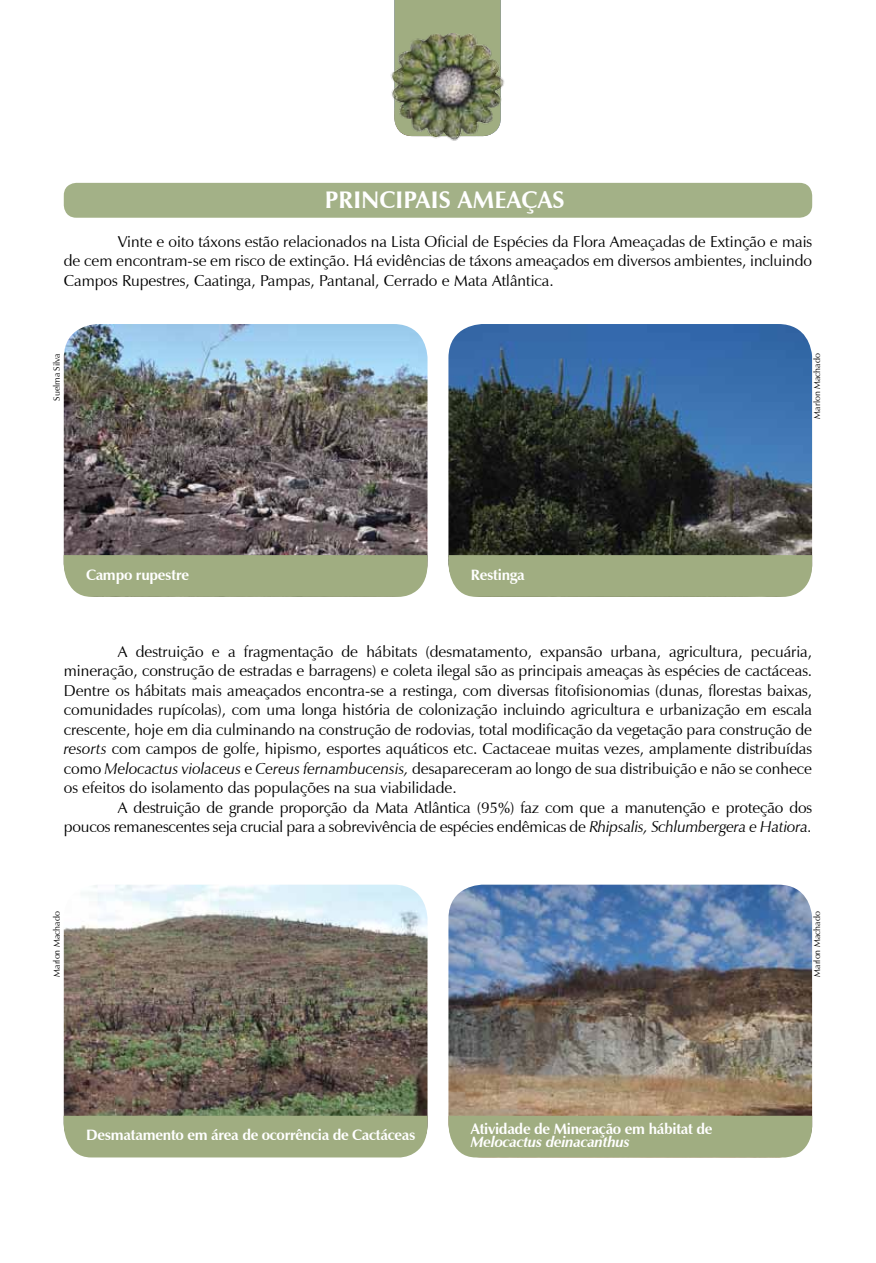
<style>
.page{position:relative;width:876px;height:1263px;background:#fff}
.page>*{position:absolute;margin:0;border:0;box-sizing:border-box;transform-origin:0 0}
.t1{font:700 24px "Zapf Humanist 601 BT";letter-spacing:.01em;color:#fff}
.t2{font:15.75px/19.5px "Zapf Humanist 601 BT";letter-spacing:-.01em;color:#000;text-align:justify}
.t3{font:700 15px "Zapf Humanist 601 BT";letter-spacing:-.02em;color:#fff}
.t4{font:italic 700 15px "Zapf Humanist 601 BT";letter-spacing:-.02em;color:#fff}
.t5{font:9px "Zapf Humanist 601 BT";color:#000}
.s1{font-style:italic}
</style>
<div class="page">
<div style="left:394px;top:0;width:107px;height:33px;background:#a0ad81"></div>
<img style="left:390px;top:33px;width:115px;height:108px">
<div style="left:64px;top:183px;width:748px;height:35px;background:#a3b187;border-radius:13px"></div>
<img style="left:64px;top:324px;width:363px;height:231px">
<img style="left:448px;top:324px;width:364px;height:231px">
<div style="left:64px;top:555px;width:363px;height:42px;background:#a0ad81"></div>
<div style="left:448px;top:555px;width:364px;height:42px;background:#a0ad81"></div>
<img style="left:64px;top:885px;width:363px;height:231px">
<img style="left:448px;top:885px;width:364px;height:231px">
<div style="left:64px;top:1116px;width:363px;height:41px;background:#a0ad81"></div>
<div style="left:448px;top:1116px;width:364px;height:41px;background:#a0ad81"></div>
<h1 class="t1" style="left:325px;top:185px;width:241px">PRINCIPAIS AMEAÇAS</h1>
<p class="t2" style="left:64px;top:232px;width:750px;text-indent:54px">Vinte e oito táxons estão relacionados na Lista Oficial de Espécies da Flora Ameaçadas de Extinção e mais de cem encontram-se em risco de extinção. Há evidências de táxons ameaçados em diversos ambientes, incluindo Campos Rupestres, Caatinga, Pampas, Pantanal, Cerrado e Mata Atlântica.</p>
<p class="t5" style="left:51px;top:401px;width:49px;rotate:-90deg">Suelma Silva</p>
<p class="t5" style="left:812px;top:418px;width:67px;rotate:-90deg">Marlon Machado</p>
<p class="t3" style="left:86px;top:565px;width:104px">Campo rupestre</p>
<p class="t3" style="left:471px;top:565px;width:55px">Restinga</p>
<p class="t2" style="left:64px;top:641px;width:750px;text-indent:54px">A destruição e a fragmentação de hábitats (desmatamento, expansão urbana, agricultura, pecuária, mineração, construção de estradas e barragens) e coleta ilegal são as principais ameaças às espécies de cactáceas.<br>Dentre os hábitats mais ameaçados encontra-se a restinga, com diversas fitofisionomias (dunas, florestas baixas, comunidades rupícolas), com uma longa história de colonização incluindo agricultura e urbanização em escala crescente, hoje em dia culminando na construção de rodovias, total modificação da vegetação para construção de <span class="s1">resorts</span> com campos de golfe, hipismo, esportes aquáticos etc. Cactaceae muitas vezes, amplamente distribuídas como <span class="s1">Melocactus violaceus</span> e <span class="s1">Cereus fernambucensis,</span> desapareceram ao longo de sua distribuição e não se conhece os efeitos do isolamento das populações na sua viabilidade.</p>
<p class="t2" style="left:64px;top:797px;width:750px;text-align:right">A destruição de grande proporção da Mata Atlântica (95%) faz com que a manutenção e proteção dos<br>poucos remanescentes seja crucial para a sobrevivência de espécies endêmicas de <span class="s1">Rhipsalis, Schlumbergera e Hatiora.</span></p>
<p class="t5" style="left:51px;top:977px;width:67px;rotate:-90deg">Marlon Machado</p>
<p class="t5" style="left:812px;top:977px;width:67px;rotate:-90deg">Marlon Machado</p>
<p class="t3" style="left:86px;top:1126px;width:331px">Desmatamento em área de ocorrência de Cactáceas</p>
<p class="t3" style="left:471px;top:1119px;width:243px">Atividade de Mineração em hábitat de</p>
<p class="t4" style="left:471px;top:1133px;width:160px">Melocactus deinacanthus</p>
</div>
